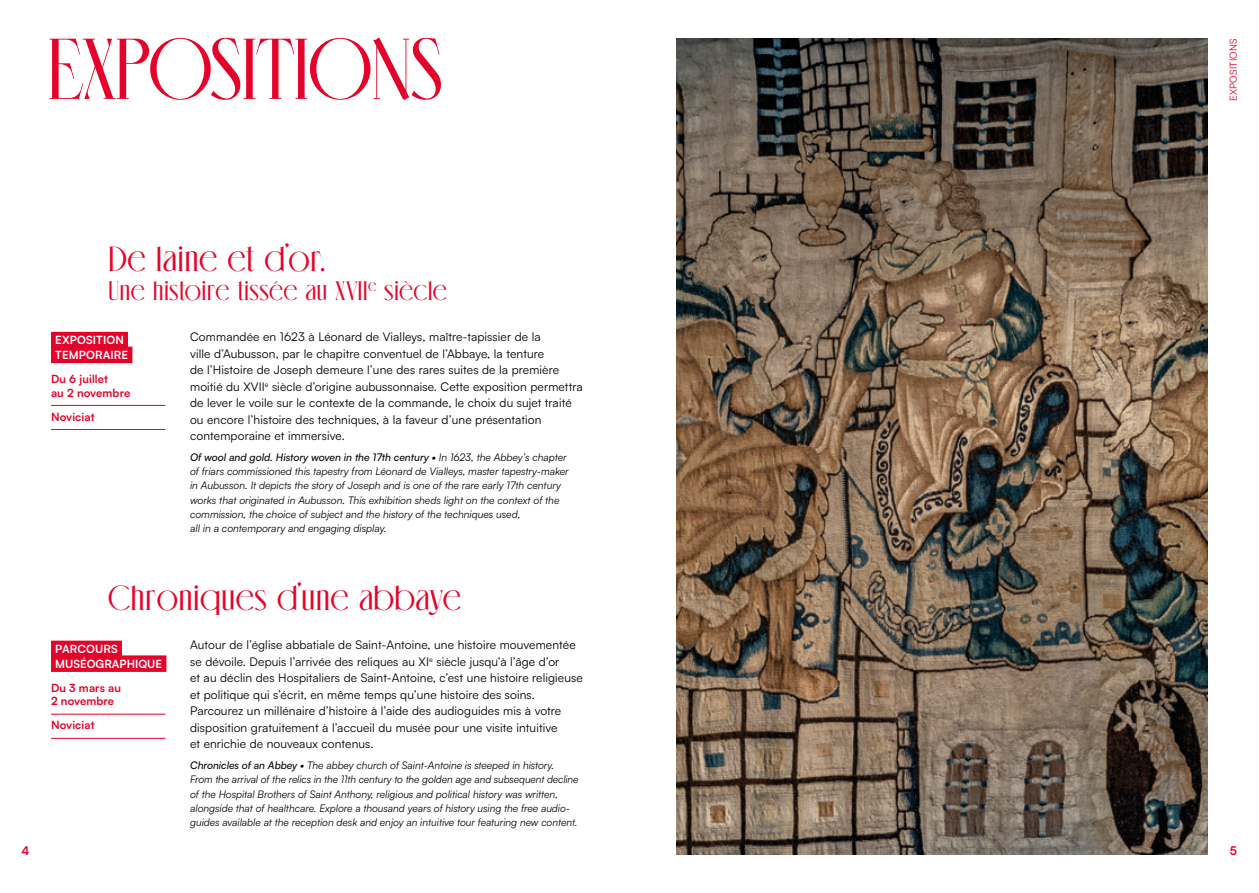
<style>
.page{position:relative;width:1259px;height:893px;background:#fff}
.page>*{position:absolute;margin:0;border:0;box-sizing:border-box;transform-origin:0 0}
.t1{font:87px "Agne";letter-spacing:-.015em;color:#e4032b}
.t2{font:35.25px "Agne";letter-spacing:.01em;color:#e4032b}
.t3{font:27px "Agne";letter-spacing:.01em;color:#e4032b}
.t4{font:12px/16.5px "Satoshi";letter-spacing:.01em;color:#000}
.t5{font:700 12px "Satoshi";color:#e4032b}
.t6{font:700 11.25px/13.5px "Satoshi";letter-spacing:.01em;color:#e4032b}
.t7{font:700 11.25px/14.7px "Satoshi";letter-spacing:.01em;color:#fff}
.t8{font:italic 10.5px/14.2px "Satoshi";color:#000}
.t9{font:9.75px "Satoshi";letter-spacing:.02em;color:#e4032b}
.s1{font-weight:500}
</style>
<div class="page">
<div style="left:51px;top:332px;width:77px;height:16px;background:#e4032b"></div>
<div style="left:51px;top:347px;width:81px;height:16px;background:#e4032b"></div>
<hr style="left:51px;top:405px;width:114px;height:1px;background:#e4032b">
<hr style="left:51px;top:429px;width:114px;height:1px;background:#e4032b">
<img style="left:676px;top:38px;width:532px;height:817px">
<div style="left:51px;top:641px;width:71px;height:16px;background:#e4032b"></div>
<div style="left:51px;top:655px;width:115px;height:17px;background:#e4032b"></div>
<hr style="left:51px;top:714px;width:114px;height:1px;background:#e4032b">
<hr style="left:51px;top:738px;width:114px;height:1px;background:#e4032b">
<h1 class="t1" style="left:47px;top:25px;width:397px">EXPOSITIONS</h1>
<h2 class="t2" style="left:108px;top:241px;width:218px">De laine et d’or.</h2>
<h3 class="t3" style="left:108px;top:277px;width:340px">Une histoire tissée au XVII<sup>e</sup> siècle</h3>
<p class="t4" style="left:190px;top:328px;width:394px">Commandée en 1623 à Léonard de Vialleys, maître-tapissier de la<br>ville d’Aubusson, par le chapitre conventuel de l’Abbaye, la tenture<br>de l’Histoire de Joseph demeure l’une des rares suites de la première moitié du XVII<sup>e</sup> siècle d’origine aubussonnaise. Cette exposition permettra de lever le voile sur le contexte de la commande, le choix du sujet traité ou encore l’histoire des techniques, à la faveur d’une présentation contemporaine et immersive.</p>
<p class="t8" style="left:190px;top:449px;width:380px"><span class="s1">Of wool and gold. History woven in the 17th century •</span> In 1623, the Abbey’s chapter of friars commissioned this tapestry from Léonard de Vialleys, master tapestry-maker in Aubusson. It depicts the story of Joseph and is one of the rare early 17th century works that originated in Aubusson. This exhibition sheds light on the context of the commission, the choice of subject and the history of the techniques used,<br>all in a contemporary and engaging display.</p>
<p class="t7" style="left:55px;top:332px;width:74px">EXPOSITION<br>TEMPORAIRE</p>
<p class="t6" style="left:51px;top:371px;width:81px">Du 6 juillet<br>au 2 novembre</p>
<p class="t6" style="left:51px;top:409px;width:45px">Noviciat</p>
<h2 class="t2" style="left:108px;top:580px;width:354px">Chroniques d’une abbaye</h2>
<p class="t4" style="left:190px;top:636px;width:394px">Autour de l’église abbatiale de Saint-Antoine, une histoire mouvementée se dévoile. Depuis l’arrivée des reliques au XI<sup>e</sup> siècle jusqu’à l’âge d’or<br>et au déclin des Hospitaliers de Saint-Antoine, c’est une histoire religieuse et politique qui s’écrit, en même temps qu’une histoire des soins.<br>Parcourez un millénaire d’histoire à l’aide des audioguides mis à votre disposition gratuitement à l’accueil du musée pour une visite intuitive<br>et enrichie de nouveaux contenus.</p>
<p class="t8" style="left:190px;top:758px;width:390px"><span class="s1">Chronicles of an Abbey •</span> The abbey church of Saint-Antoine is steeped in history.<br>From the arrival of the relics in the 11th century to the golden age and subsequent decline of the Hospital Brothers of Saint Anthony, religious and political history was written, alongside that of healthcare. Explore a thousand years of history using the free audio&shy;guides available at the reception desk and enjoy an intuitive tour featuring new content.</p>
<p class="t7" style="left:55px;top:641px;width:108px">PARCOURS<br>MUSÉOGRAPHIQUE</p>
<p class="t6" style="left:51px;top:680px;width:72px">Du 3 mars au<br>2 novembre</p>
<p class="t6" style="left:51px;top:718px;width:45px">Noviciat</p>
<p class="t9" style="left:1226px;top:101px;width:64px;rotate:-90deg">EXPOSITIONS</p>
<p class="t5" style="left:22px;top:842px;width:9px">4</p>
<p class="t5" style="left:1229px;top:842px;width:9px">5</p>
</div>
